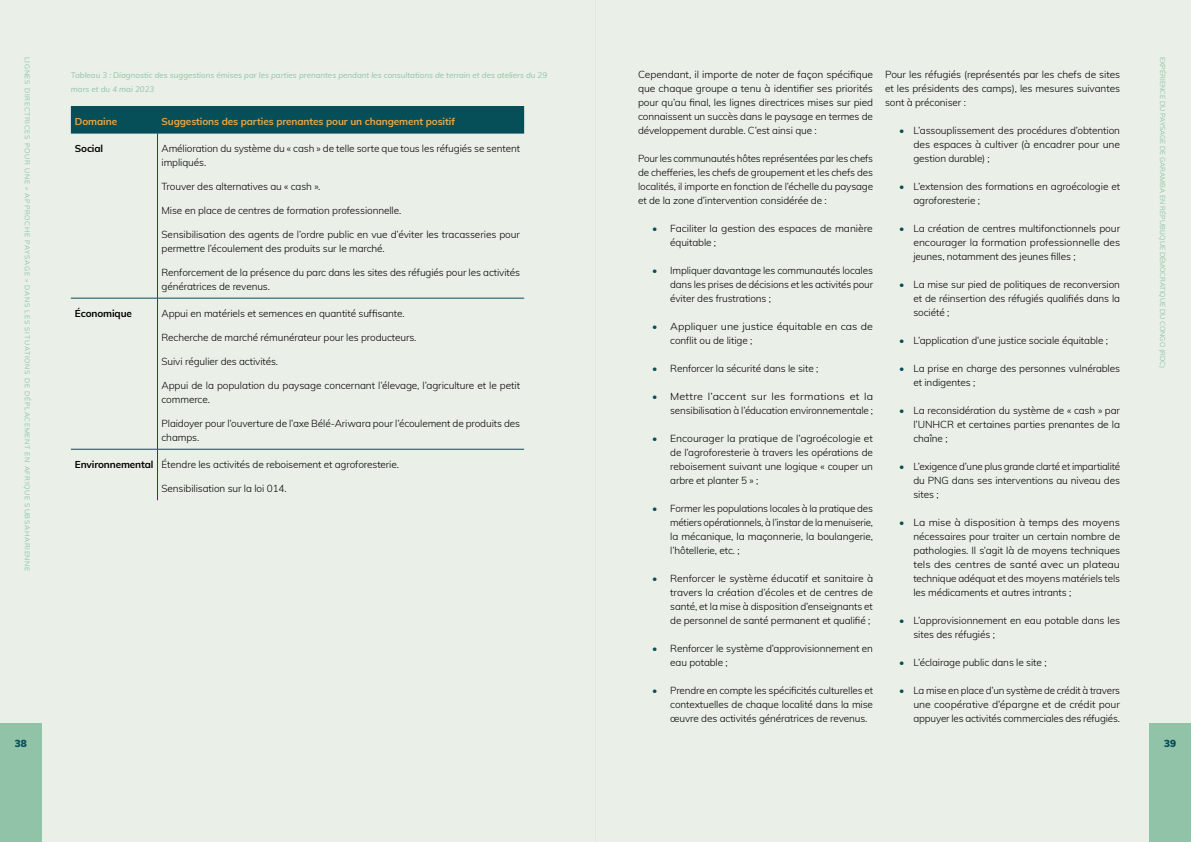
<style>
.page{position:relative;width:1191px;height:842px;background:#fff}
.page>*{position:absolute;margin:0;border:0;box-sizing:border-box;transform-origin:0 0}
.t1{font:300 10px/14px "Muli";letter-spacing:-.01em;color:#000;text-align:justify}
.t2{font:300 10px/14px "Muli";letter-spacing:-.01em;color:#000;text-align:justify;scale:1.06 1}
.t3{font:300 10px/14px "Muli";letter-spacing:-.01em;color:#000;text-align:justify;scale:1.04 1}
.t4{font:300 10px/14px "Muli";letter-spacing:-.01em;color:#000;text-align:right;scale:1.08 1}
.t5{font:700 10px "Muli";letter-spacing:-.01em;color:#eaa848}
.t6{font:300 10px/14px "Muli";letter-spacing:-.01em;color:#000;scale:1.07 1}
.t7{font:700 10px "Muli";letter-spacing:-.01em;color:#000}
.t8{font:900 10px "Muli";color:#064e58}
.t9{font:italic 8px/14px "Muli";color:#90c3a8}
.t10{font:7px "Muli";letter-spacing:.095em;color:#90c3a8}
.t11{font:7px "Muli";color:#90c3a8}
.s1{color:#064e58}
.s2{font-style:normal}
.s3{font-weight:700}
</style>
<div class="page">
<div style="left:0;top:0;width:595px;height:842px;background:#eaf0e8"></div>
<div style="left:595px;top:0;width:596px;height:842px;background:#eaf0e8"></div>
<div style="left:71px;top:106px;width:453px;height:27px;background:#064e58"></div>
<hr style="left:71px;top:133px;width:86px;height:1px;background:#064e58">
<hr style="left:71px;top:298px;width:86px;height:1px;background:#064e58">
<hr style="left:157px;top:133px;width:1px;height:165px;background:#064e58">
<hr style="left:157px;top:298px;width:1px;height:151px;background:#064e58">
<hr style="left:157px;top:133px;width:367px;height:1px;background:#064e58">
<hr style="left:157px;top:298px;width:367px;height:1px;background:#064e58">
<hr style="left:71px;top:449px;width:86px;height:1px;background:#064e58">
<hr style="left:157px;top:449px;width:1px;height:51px;background:#064e58">
<hr style="left:157px;top:449px;width:367px;height:1px;background:#064e58">
<div style="left:0;top:723px;width:42px;height:119px;background:#90c3a8"></div>
<div style="left:1149px;top:723px;width:42px;height:119px;background:#90c3a8"></div>
<p class="t10" style="left:33px;top:57px;width:516px;rotate:90deg">LIGNES DIRECTRICES POUR UNE « APPROCHE PAYSAGE » DANS LES SITUATIONS DE DÉPLACEMENT EN AFRIQUE SUBSAHARIENNE</p>
<p class="t11" style="left:1167px;top:57px;width:313px;rotate:90deg">EXPÉRIENCE DU PAYSAGE DE GARAMBA EN RÉPUBLIQUE DÉMOCRATIQUE DU CONGO (RDC)</p>
<p class="t1" style="left:638px;top:67px;width:237px">Cependant, il importe de noter de façon spécifique que chaque groupe a tenu à identifier ses priorités pour qu’au final, les lignes directrices mises sur pied connaissent un succès dans le paysage en termes de développement durable. C’est ainsi que :</p>
<p class="t1" style="left:638px;top:151px;width:237px">Pour les communautés hôtes représentées par les chefs de chefferies, les chefs de groupement et les chefs des localités, il importe en fonction de l’échelle du paysage et de la zone d’intervention considérée de :</p>
<p class="t1" style="left:670px;top:221px;width:204px;text-indent:-18px"><span class="s1">•</span> Faciliter la gestion des espaces de manière équitable ;</p>
<p class="t1" style="left:670px;top:263px;width:204px;text-indent:-18px"><span class="s1">•</span> Impliquer davantage les communautés locales dans les prises de décisions et les activités pour éviter des frustrations ;</p>
<p class="t6" style="left:670px;top:319px;width:191px;text-indent:-18px"><span class="s1">•</span> Appliquer une justice équitable en cas de conflit ou de litige ;</p>
<p class="t1" style="left:652px;top:361px;width:168px"><span class="s1">•</span> Renforcer la sécurité dans le site ;</p>
<p class="t4" style="left:652px;top:389px;width:206px"><span class="s1">•</span> Mettre l’accent sur les formations et la sensibilisation à l’éducation environnementale ;</p>
<p class="t3" style="left:670px;top:431px;width:196px;text-indent:-18px"><span class="s1">•</span> Encourager la pratique de l’agroécologie et de l’agroforesterie à travers les opérations de reboisement suivant une logique « couper un arbre et planter 5 » ;</p>
<p class="t1" style="left:670px;top:501px;width:204px;text-indent:-18px"><span class="s1">•</span> Former les populations locales à la pratique des métiers opérationnels, à l’instar de la menuiserie, la mécanique, la maçonnerie, la boulangerie, l’hôtellerie, etc. ;</p>
<p class="t1" style="left:670px;top:571px;width:204px;text-indent:-18px"><span class="s1">•</span> Renforcer le système éducatif et sanitaire à travers la création d’écoles et de centres de santé, et la mise à disposition d’enseignants et de personnel de santé permanent et qualifié ;</p>
<p class="t1" style="left:670px;top:641px;width:204px;text-indent:-18px"><span class="s1">•</span> Renforcer le système d’approvisionnement en eau potable ;</p>
<p class="t1" style="left:670px;top:683px;width:204px;text-indent:-18px"><span class="s1">•</span> Prendre en compte les spécificités culturelles et contextuelles de chaque localité dans la mise œuvre des activités génératrices de revenus.</p>
<p class="t1" style="left:885px;top:67px;width:237px">Pour les réfugiés (représentés par les chefs de sites et les présidents des camps), les mesures suivantes sont à préconiser :</p>
<p class="t1" style="left:913px;top:123px;width:208px;text-indent:-14px"><span class="s1">•</span> L’assouplissement des procédures d’obtention des espaces à cultiver (à encadrer pour une gestion durable) ;</p>
<p class="t1" style="left:913px;top:179px;width:208px;text-indent:-14px"><span class="s1">•</span> L’extension des formations en agroécologie et agroforesterie ;</p>
<p class="t1" style="left:913px;top:221px;width:208px;text-indent:-14px"><span class="s1">•</span> La création de centres multifonctionnels pour encourager la formation professionnelle des jeunes, notamment des jeunes filles ;</p>
<p class="t1" style="left:913px;top:277px;width:208px;text-indent:-14px"><span class="s1">•</span> La mise sur pied de politiques de reconversion et de réinsertion des réfugiés qualifiés dans la société ;</p>
<p class="t1" style="left:899px;top:333px;width:210px"><span class="s1">•</span> L’application d’une justice sociale équitable ;</p>
<p class="t1" style="left:913px;top:361px;width:208px;text-indent:-14px"><span class="s1">•</span> La prise en charge des personnes vulnérables et indigentes ;</p>
<p class="t1" style="left:913px;top:403px;width:208px;text-indent:-14px"><span class="s1">•</span> La reconsidération du système de « cash » par l’UNHCR et certaines parties prenantes de la chaîne ;</p>
<p class="t1" style="left:913px;top:459px;width:208px;text-indent:-14px"><span class="s1">•</span> L’exigence d’une plus grande clarté et impartialité du PNG dans ses interventions au niveau des sites ;</p>
<p class="t2" style="left:913px;top:515px;width:196px;text-indent:-14px"><span class="s1">•</span> La mise à disposition à temps des moyens nécessaires pour traiter un certain nombre de pathologies. Il s’agit là de moyens techniques tels des centres de santé avec un plateau technique adéquat et des moyens matériels tels les médicaments et autres intrants ;</p>
<p class="t1" style="left:913px;top:613px;width:208px;text-indent:-14px"><span class="s1">•</span> L’approvisionnement en eau potable dans les sites des réfugiés ;</p>
<p class="t1" style="left:899px;top:655px;width:149px"><span class="s1">•</span> L’éclairage public dans le site ;</p>
<p class="t1" style="left:913px;top:683px;width:208px;text-indent:-14px"><span class="s1">•</span> La mise en place d’un système de crédit à travers une coopérative d’épargne et de crédit pour appuyer les activités commerciales des réfugiés.</p>
<p class="t9" style="left:71px;top:68px;width:478px">Tableau 3 : Diagnostic des suggestions <span class="s2">émises</span> par les parties prenantes pendant les consultations de terrain et des ateliers du 29 mars et du 4 mai 2023</p>
<p class="t5" style="left:75px;top:114px;width:44px">Domaine</p>
<p class="t5" style="left:161px;top:114px;width:295px">Suggestions des parties prenantes pour un changement positif</p>
<p class="t7" style="left:75px;top:141px;width:30px">Social</p>
<p class="t1" style="left:161px;top:141px;width:360px">Amélioration du système du « cash » de telle sorte que tous les réfugiés se sentent impliqués.</p>
<p class="t1" style="left:161px;top:179px;width:160px">Trouver des alternatives au « cash ».</p>
<p class="t1" style="left:161px;top:203px;width:241px">Mise en place de centres de formation professionnelle.</p>
<p class="t1" style="left:161px;top:227px;width:360px">Sensibilisation des agents de l’ordre public en vue d’éviter les tracasseries pour permettre l’écoulement des produits sur le marché.</p>
<p class="t1" style="left:161px;top:265px;width:360px">Renforcement de la présence du parc dans les sites des réfugiés pour les activités génératrices de revenus.</p>
<p class="t7" style="left:75px;top:306px;width:59px">Économique</p>
<p class="t1" style="left:161px;top:306px;width:245px">Appui en matériels et semences en quantité suffisante.</p>
<p class="t1" style="left:161px;top:330px;width:256px">Recherche de marché rémunérateur pour les producteurs.</p>
<p class="t1" style="left:161px;top:354px;width:118px">Suivi régulier des activités.</p>
<p class="t1" style="left:161px;top:378px;width:360px">Appui de la population du paysage concernant l’élevage, l’agriculture et le petit commerce.</p>
<p class="t1" style="left:161px;top:416px;width:360px">Plaidoyer pour l’ouverture de l’axe Bélé-Ariwara pour l’écoulement de produits des champs.</p>
<p class="t1" style="left:75px;top:457px;width:326px"><span class="s3">Environnemental</span> Étendre les activités de reboisement et agroforesterie.</p>
<p class="t1" style="left:161px;top:481px;width:127px">Sensibilisation sur la loi 014.</p>
<p class="t8" style="left:15px;top:736px;width:13px">38</p>
<p class="t8" style="left:1164px;top:736px;width:13px">39</p>
</div>
